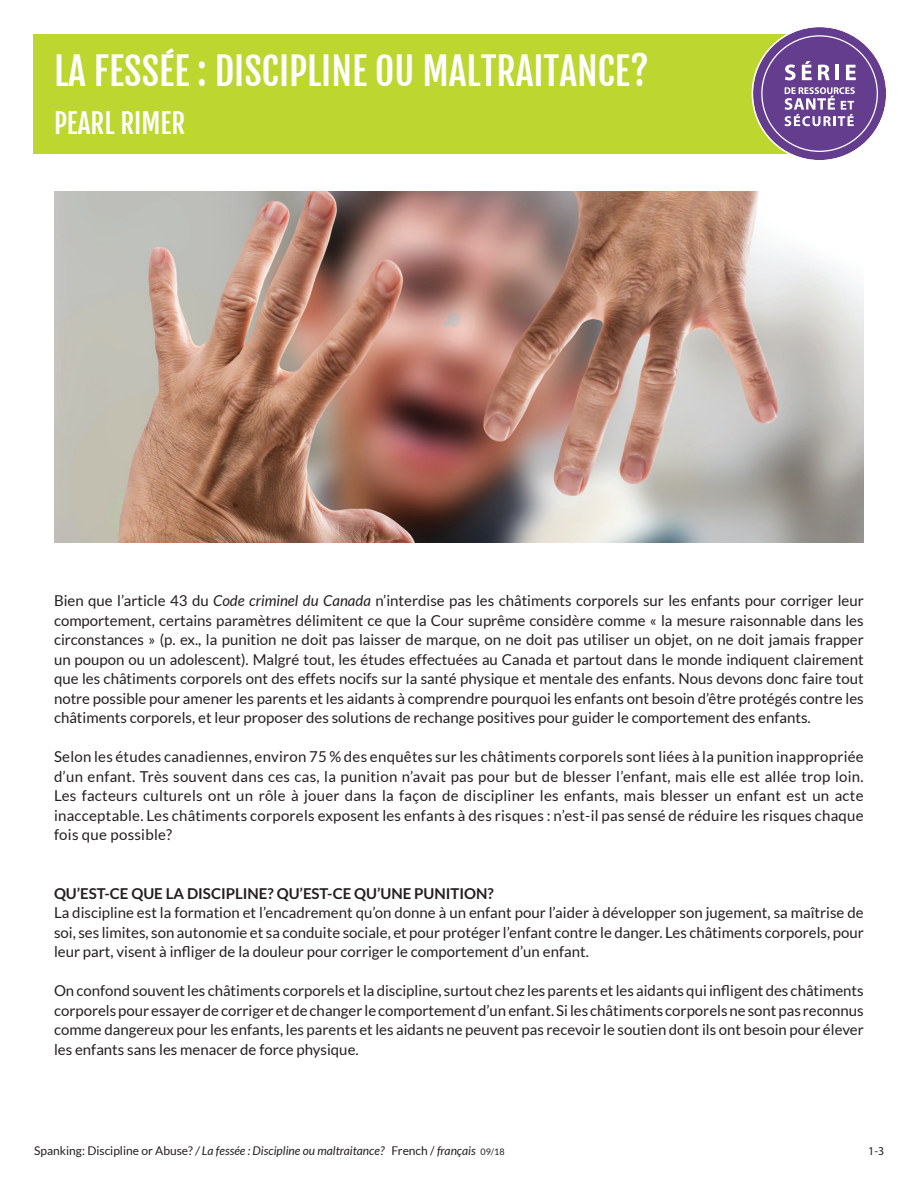
<style>
.page{position:relative;width:918px;height:1188px;background:#fff}
.page>*{position:absolute;margin:0;border:0;box-sizing:border-box;transform-origin:0 0}
.t1{font:37.5px "Fjalla One";color:#fff}
.t2{font:27px "Fjalla One";color:#fff}
.t3{font:15px/19.5px "Lato";color:#231f20;text-align:justify}
.t4{font:700 15px "Lato";color:#231f20}
.t5{font:italic 12px "Lato";color:#231f20}
.t6{font:12px "Myriad Pro";color:#231f20}
.s1{font-style:italic}
.s2{font-style:normal}
.s3{font-style:normal;font-size:9px}
</style>
<div class="page">
<div style="left:34px;top:34px;width:788px;height:119px;background:#bed630"></div>
<svg style="left:752px;top:27px;width:134px;height:133px"></svg>
<img style="left:54px;top:191px;width:810px;height:351px">
<h1 class="t1" style="left:54px;top:48px;width:596px">LA FESSÉE : DISCIPLINE OU MALTRAITANCE?</h1>
<h2 class="t2" style="left:54px;top:107px;width:133px">PEARL RIMER</h2>
<p class="t3" style="left:54px;top:591px;width:811px">Bien que l’article 43 du <span class="s1">Code criminel du Canada</span> n’interdise pas les châtiments corporels sur les enfants pour corriger leur comportement, certains paramètres délimitent ce que la Cour suprême considère comme « la mesure raisonnable dans les circonstances » (p. ex., la punition ne doit pas laisser de marque, on ne doit pas utiliser un objet, on ne doit jamais frapper un poupon ou un adolescent). Malgré tout, les études effectuées au Canada et partout dans le monde indiquent clairement que les châtiments corporels ont des effets nocifs sur la santé physique et mentale des enfants. Nous devons donc faire tout notre possible pour amener les parents et les aidants à comprendre pourquoi les enfants ont besoin d’être protégés contre les châtiments corporels, et leur proposer des solutions de rechange positives pour guider le comportement des enfants.</p>
<p class="t3" style="left:54px;top:747px;width:811px">Selon les études canadiennes, environ 75 % des enquêtes sur les châtiments corporels sont liées à la punition inappropriée d’un enfant. Très souvent dans ces cas, la punition n’avait pas pour but de blesser l’enfant, mais elle est allée trop loin.<br>Les facteurs culturels ont un rôle à jouer dans la façon de discipliner les enfants, mais blesser un enfant est un acte inacceptable. Les châtiments corporels exposent les enfants à des risques : n’est-il pas sensé de réduire les risques chaque fois que possible?</p>
<p class="t4" style="left:54px;top:885px;width:441px">QU’EST-CE QUE LA DISCIPLINE? QU’EST-CE QU’UNE PUNITION?</p>
<p class="t3" style="left:54px;top:903px;width:811px">La discipline est la formation et l’encadrement qu’on donne à un enfant pour l’aider à développer son jugement, sa maîtrise de soi, ses limites, son autonomie et sa conduite sociale, et pour protéger l’enfant contre le danger. Les châtiments corporels, pour leur part, visent à infliger de la douleur pour corriger le comportement d’un enfant.</p>
<p class="t3" style="left:54px;top:981px;width:811px">On confond souvent les châtiments corporels et la discipline, surtout chez les parents et les aidants qui infligent des châtiments corporels pour essayer de corriger et de changer le comportement d’un enfant. Si les châtiments corporels ne sont pas reconnus comme dangereux pour les enfants, les parents et les aidants ne peuvent pas recevoir le soutien dont ils ont besoin pour élever les enfants sans les menacer de force physique.</p>
<p class="t5" style="left:34px;top:1144px;width:472px"><span class="s2">Spanking: Discipline or Abuse?</span> / La fessée : Discipline ou maltraitance? <span class="s2">French /</span> français <span class="s3">09/18</span></p>
<p class="t6" style="left:868px;top:1144px;width:17px">1-3</p>
</div>
